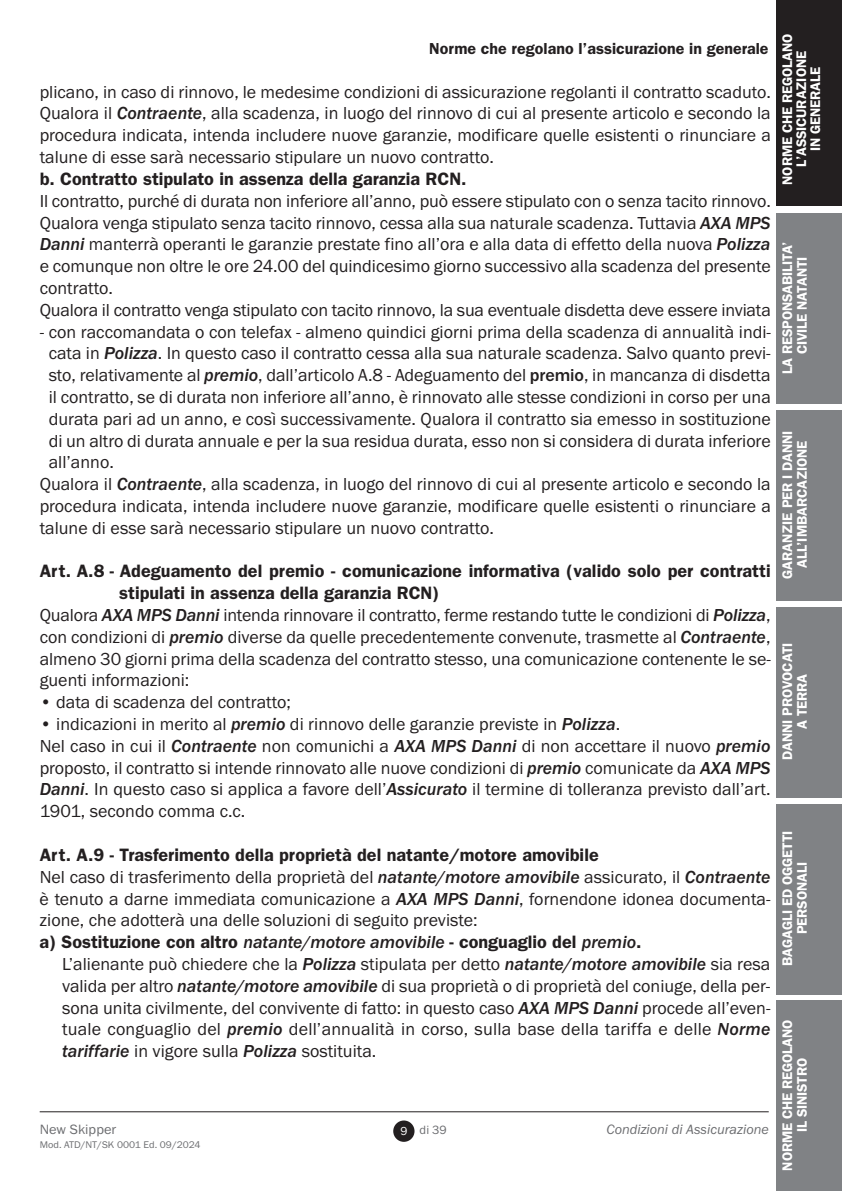
<style>
.page{position:relative;width:842px;height:1191px;background:#fff}
.page>*{position:absolute;margin:0;border:0;box-sizing:border-box;transform-origin:0 0}
.t1{font:18px/21.8px "Franklin Gothic";color:#231f20}
.t2{font:600 18px "Franklin Gothic";color:#231f20}
.t3{font:600 16px "Franklin Gothic";color:#231f20}
.t4{font:600 14px/14.8px "Franklin Gothic";letter-spacing:-.01em;color:#fff;text-align:center}
.t5{font:italic 14px "Franklin Gothic";color:#6c6d70}
.t6{font:14px "Franklin Gothic";color:#6c6d70}
.t7{font:12.4px "Franklin Gothic";color:#6c6d70}
.t8{font:10px "Franklin Gothic";letter-spacing:.005em;color:#6c6d70}
.s1{font-weight:500;font-style:italic}
.s2{font-weight:500}
.s3{font-weight:600}
.s4{font-size:12px;color:#fff}
</style>
<div class="page">
<hr style="left:40px;top:1111px;width:729px;height:1px;background:#231f20">
<div style="left:393px;top:1120px;width:21px;height:21px;background:#231f20;border-radius:50%"></div>
<div style="left:777px;top:0;width:65px;height:206px;background:#231f20"></div>
<div style="left:777px;top:213px;width:65px;height:191px;background:#808285"></div>
<div style="left:777px;top:410px;width:65px;height:190px;background:#808285"></div>
<div style="left:777px;top:607px;width:65px;height:190px;background:#808285"></div>
<div style="left:777px;top:804px;width:65px;height:190px;background:#808285"></div>
<div style="left:777px;top:1001px;width:65px;height:190px;background:#808285"></div>
<p class="t3" style="left:429px;top:43px;width:341px">Norme che regolano l’assicurazione in generale</p>
<p class="t4" style="left:781px;top:185px;width:153px;line-height:14px;rotate:-90deg">NORME CHE REGOLANO<br>L’ASSICURAZIONE<br>IN GENERALE</p>
<p class="t1" style="left:40px;top:82px;width:733px;text-align:justify">plicano, in caso di rinnovo, le medesime condizioni di assicurazione regolanti il contratto scaduto.<br>Qualora il <span class="s1">Contraente</span>, alla scadenza, in luogo del rinnovo di cui al presente articolo e secondo la procedura indicata, intenda includere nuove garanzie, modificare quelle esistenti o rinunciare a talune di esse sarà necessario stipulare un nuovo contratto.</p>
<p class="t2" style="left:40px;top:172px;width:428px">b. Contratto stipulato in assenza della garanzia RCN.</p>
<p class="t1" style="left:40px;top:191px;width:733px">Il contratto, purché di durata non inferiore all’anno, può essere stipulato con o senza tacito rinnovo.<br>Qualora venga stipulato senza tacito rinnovo, cessa alla sua naturale scadenza. Tuttavia <span class="s1">AXA MPS Danni</span> manterrà operanti le garanzie prestate fino all’ora e alla data di effetto della nuova <span class="s1">Polizza </span>e comunque non oltre le ore 24.00 del quindicesimo giorno successivo alla scadenza del presente contratto.<br>Qualora il contratto venga stipulato con tacito rinnovo, la sua eventuale disdetta deve essere inviata</p>
<p class="t1" style="left:40px;top:322px;width:733px">- con raccomandata o con telefax - almeno quindici giorni prima della scadenza di annualità indi-</p>
<p class="t1" style="left:49px;top:344px;width:724px">cata in <span class="s1">Polizza</span>. In questo caso il contratto cessa alla sua naturale scadenza. Salvo quanto previ-</p>
<p class="t1" style="left:49px;top:366px;width:723px">sto, relativamente al <span class="s1">premio</span>, dall’articolo A.8 - Adeguamento del <span class="s2">premio</span>, in mancanza di disdetta</p>
<p class="t1" style="left:49px;top:387px;width:724px">il contratto, se di durata non inferiore all’anno, è rinnovato alle stesse condizioni in corso per una</p>
<p class="t1" style="left:49px;top:409px;width:724px">durata pari ad un anno, e così successivamente. Qualora il contratto sia emesso in sostituzione</p>
<p class="t1" style="left:49px;top:431px;width:724px">di un altro di durata annuale e per la sua residua durata, esso non si considera di durata inferiore</p>
<p class="t1" style="left:49px;top:453px;width:67px">all’anno.</p>
<p class="t1" style="left:40px;top:474px;width:732px">Qualora il <span class="s1">Contraente</span>, alla scadenza, in luogo del rinnovo di cui al presente articolo e secondo la</p>
<p class="t1" style="left:40px;top:496px;width:733px">procedura indicata, intenda includere nuove garanzie, modificare quelle esistenti o rinunciare a</p>
<p class="t1" style="left:40px;top:518px;width:456px">talune di esse sarà necessario stipulare un nuovo contratto.</p>
<p class="t2" style="left:40px;top:565px;width:732px">Art. A.8 - Adeguamento del premio - comunicazione informativa (valido solo per contratti</p>
<p class="t2" style="left:119px;top:587px;width:322px">stipulati in assenza della garanzia RCN)</p>
<p class="t1" style="left:40px;top:605px;width:732px">Qualora <span class="s1">AXA MPS Danni</span> intenda rinnovare il contratto, ferme restando tutte le condizioni di <span class="s1">Polizza</span>,</p>
<p class="t1" style="left:40px;top:627px;width:732px">con condizioni di <span class="s1">premio</span> diverse da quelle precedentemente convenute, trasmette al <span class="s1">Contraente</span>,</p>
<p class="t1" style="left:40px;top:649px;width:733px">almeno 30 giorni prima della scadenza del contratto stesso, una comunicazione contenente le se-</p>
<p class="t1" style="left:40px;top:671px;width:151px">guenti informazioni:</p>
<p class="t1" style="left:40px;top:692px;width:253px">• data di scadenza del contratto;</p>
<p class="t1" style="left:40px;top:714px;width:732px">• indicazioni in merito al <span class="s1">premio</span> di rinnovo delle garanzie previste in <span class="s1">Polizza</span>.<br>Nel caso in cui il <span class="s1">Contraente</span> non comunichi a <span class="s1">AXA MPS Danni</span> di non accettare il nuovo <span class="s1">premio </span>proposto, il contratto si intende rinnovato alle nuove condizioni di <span class="s1">premio</span> comunicate da <span class="s1">AXA MPS Danni</span>. In questo caso si applica a favore dell’<span class="s1">Assicurato</span> il termine di tolleranza previsto dall’art.<br>1901, secondo comma c.c.</p>
<p class="t1" style="left:40px;top:845px;width:732px"><span class="s3">Art. A.9 - Trasferimento della proprietà del natante/motore amovibile<br></span>Nel caso di trasferimento della proprietà del <span class="s1">natante/motore amovibile</span> assicurato, il <span class="s1">Contraente </span>è tenuto a darne immediata comunicazione a <span class="s1">AXA MPS Danni</span>, fornendone idonea documenta&shy;zione, che adotterà una delle soluzioni di seguito previste:<br><span class="s3">a) Sostituzione con altro</span> <span class="s1">natante/motore amovibile</span> <span class="s3">- conguaglio del</span> <span class="s1">premio</span><span class="s3">.</span></p>
<p class="t1" style="left:62px;top:954px;width:710px;text-align:justify">L’alienante può chiedere che la <span class="s1">Polizza</span> stipulata per detto <span class="s1">natante/motore amovibile</span> sia resa valida per altro <span class="s1">natante/motore amovibile</span> di sua proprietà o di proprietà del coniuge, della per&shy;sona unita civilmente, del convivente di fatto: in questo caso <span class="s1">AXA MPS Danni</span> procede all’even&shy;tuale conguaglio del <span class="s1">premio</span> dell’annualità in corso, sulla base della tariffa e delle <span class="s1">Norme tariffarie</span> in vigore sulla <span class="s1">Polizza</span> sostituita.</p>
<p class="t4" style="left:781px;top:374px;width:134px;rotate:-90deg">LA RESPONSABILITA’<br>CIVILE NATANTI</p>
<p class="t4" style="left:781px;top:578px;width:150px;rotate:-90deg">GARANZIE PER I DANNI<br>ALL’IMBARCAZIONE</p>
<p class="t4" style="left:781px;top:760px;width:119px;rotate:-90deg">DANNI PROVOCATI<br>A TERRA</p>
<p class="t4" style="left:781px;top:966px;width:137px;rotate:-90deg">BAGAGLI ED OGGETTI<br>PERSONALI</p>
<p class="t4" style="left:781px;top:1170px;width:153px;rotate:-90deg">NORME CHE REGOLANO<br>IL SINISTRO</p>
<p class="t6" style="left:40px;top:1124px;width:78px">New Skipper</p>
<p class="t5" style="left:606px;top:1120px;width:164px">Condizioni di Assicurazione</p>
<p class="t8" style="left:40px;top:1141px;width:162px">Mod. ATD/NT/SK 0001 Ed. 09/2024</p>
<p class="t7" style="left:400px;top:1125px;width:48px"><span class="s4">9</span> di 39</p>
</div>
